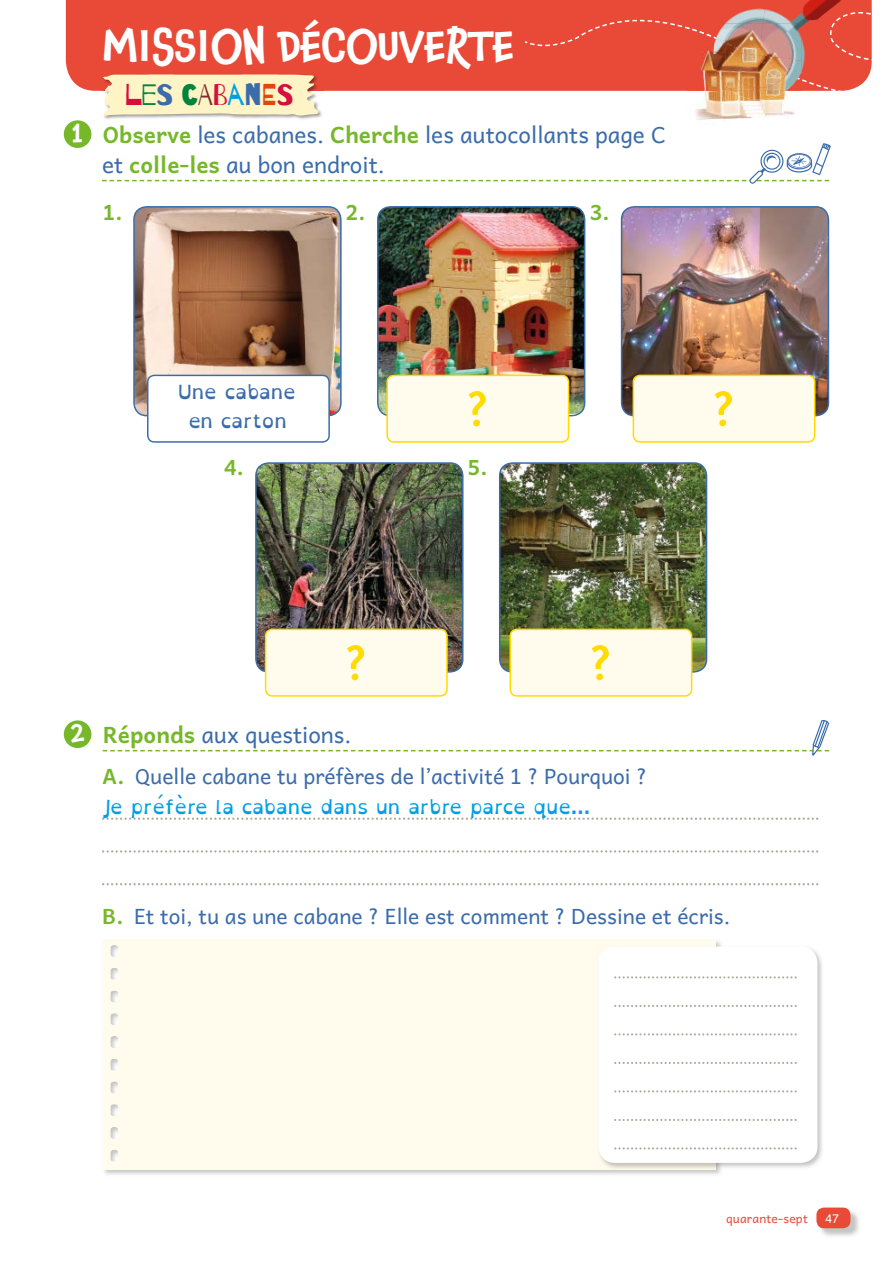
<style>
.page{position:relative;width:893px;height:1263px;background:#fff}
.page>*{position:absolute;margin:0;border:0;box-sizing:border-box;transform-origin:0 0}
.t1{font:500 45px "Chaloops";letter-spacing:-.005em;color:#fff}
.t2{font:30px "Barrio";letter-spacing:-.02em;color:#d70d3f}
.t3{font:22.5px/30px "Andika New Basic";color:#3b6caa}
.t4{font:21px "Andika New Basic";color:#3b6caa}
.t5{font:700 21px "Andika New Basic";color:#76b82a}
.t6{font:19.5px "Open Dyslexic";color:#009fe3}
.t7{font:19.5px/28.5px "Open Dyslexic";color:#3b6caa;text-align:center}
.t8{font:12px "Andika New Basic";letter-spacing:.015em;color:#e94a38}
.t9{font:12px "Andika New Basic";color:#fff}
.s1{color:#00843e}
.s2{color:#3b6caa}
.s3{color:#7a2e2a}
.s4{color:#009fe3}
.s5{color:#e74310}
.s6{font-family:"Chaloops";font-weight:500;font-size:27px;color:#fff}
.s7{font-weight:700;color:#76b82a}
</style>
<div class="page">
<div style="left:66px;top:0;width:459px;height:91px;background:#e94a38"></div>
<img style="left:695px;top:95px;width:100px;height:25px">
<img style="left:732px;top:95px;width:55px;height:5px">
<img style="left:525px;top:0;width:347px;height:95px">
<svg style="left:102px;top:817px;width:716px;height:3px"></svg>
<svg style="left:102px;top:850px;width:716px;height:2px"></svg>
<svg style="left:102px;top:883px;width:716px;height:2px"></svg>
<div style="left:64px;top:120px;width:27px;height:28px;background:#76b82a;border-radius:50%"></div>
<div style="left:64px;top:720px;width:27px;height:28px;background:#76b82a;border-radius:50%"></div>
<svg style="left:102px;top:143px;width:729px;height:41px"></svg>
<svg style="left:767px;top:156px;width:9px;height:9px"></svg>
<div style="left:768px;top:158px;width:9px;height:9px;background:#fff;border-radius:50%"></div>
<svg style="left:103px;top:720px;width:726px;height:36px"></svg>
<img style="left:104px;top:74px;width:219px;height:45px">
<svg style="left:103px;top:74px;width:218px;height:42px;background:#f9e9bf"></svg>
<svg style="left:133px;top:206px;width:209px;height:237px"></svg>
<img style="left:377px;top:206px;width:208px;height:237px">
<img style="left:621px;top:206px;width:208px;height:237px">
<img style="left:499px;top:462px;width:208px;height:235px">
<img style="left:255px;top:462px;width:208px;height:235px">
<div style="left:103px;top:940px;width:613px;height:229px;background:#fffbed"></div>
<img style="left:597px;top:945px;width:225px;height:225px">
<img style="left:597px;top:945px;width:119px;height:224px">
<div style="left:598px;top:946px;width:219px;height:217px;background:#fff;border-radius:17px"></div>
<svg style="left:614px;top:976px;width:183px;height:2px"></svg>
<svg style="left:614px;top:1005px;width:183px;height:2px"></svg>
<svg style="left:614px;top:1033px;width:183px;height:2px"></svg>
<svg style="left:614px;top:1062px;width:183px;height:2px"></svg>
<svg style="left:614px;top:1090px;width:183px;height:2px"></svg>
<svg style="left:614px;top:1119px;width:183px;height:2px"></svg>
<svg style="left:614px;top:1147px;width:183px;height:2px"></svg>
<img style="left:819px;top:1210px;width:40px;height:26px">
<div style="left:816px;top:1207px;width:34px;height:21px;background:#e94a38;border-radius:8px"></div>
<h1 class="t1" style="left:103px;top:9px;width:413px">MISSION DÉCOUVERTE</h1>
<h2 class="t2" style="left:125px;top:79px;width:171px">L<span class="s1">E</span><span class="s2">S</span> <span class="s1">C</span><span class="s3">A</span>B<span class="s4">A</span><span class="s2">N</span><span class="s5">E</span>S</h2>
<p class="t3" style="left:102px;top:117px;width:565px;text-indent:-31px"><span class="s6">1</span> <span class="s7">Observe</span> les cabanes. <span class="s7">Cherche</span> les autocollants page C et <span class="s7">colle-les</span> au bon endroit.</p>
<p class="t5" style="left:103px;top:193px;width:21px">1.</p>
<p class="t5" style="left:346px;top:193px;width:21px">2.</p>
<p class="t5" style="left:590px;top:193px;width:21px">3.</p>
<p class="t7" style="left:178px;top:378px;width:119px">Une cabane en carton</p>
<p class="t5" style="left:224px;top:448px;width:21px">4.</p>
<p class="t5" style="left:468px;top:448px;width:21px">5.</p>
<p class="t3" style="left:70px;top:717px;width:283px"><span class="s6">2</span> <span class="s7">Réponds</span> aux questions.</p>
<p class="t4" style="left:102px;top:757px;width:547px"><span class="s7">A.</span> Quelle cabane tu préfères de l’activité 1 ? Pourquoi ?</p>
<p class="t6" style="left:102px;top:796px;width:489px">Je préfère la cabane dans un arbre parce que…</p>
<p class="t4" style="left:102px;top:897px;width:630px"><span class="s7">B.</span> Et toi, tu as une cabane ? Elle est comment ? Dessine et écris.</p>
<p class="t8" style="left:726px;top:1207px;width:83px">quarante-sept</p>
<p class="t9" style="left:825px;top:1208px;width:16px">47</p>
</div>
